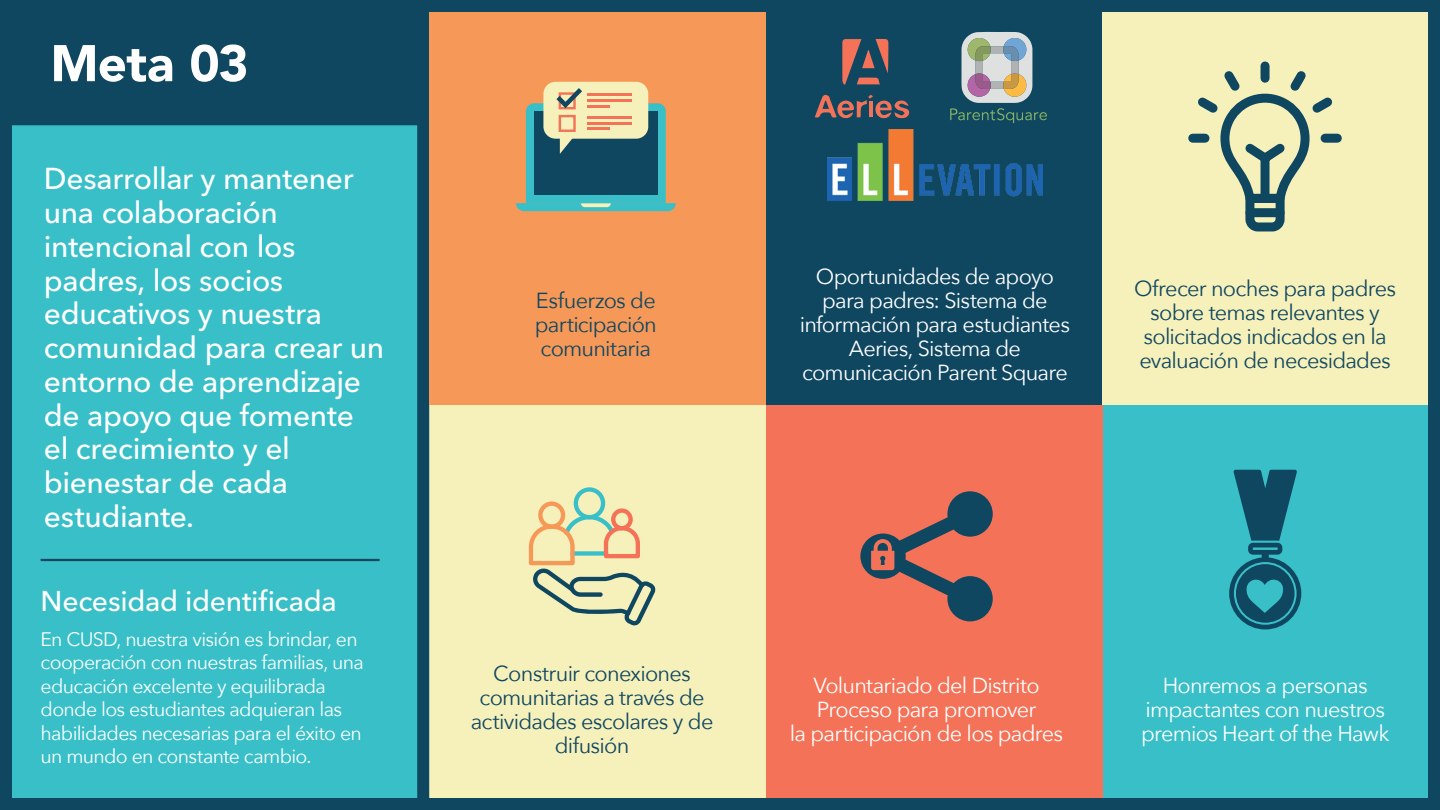
<style>
.page{position:relative;width:1440px;height:810px;background:#fff}
.page>*{position:absolute;margin:0;border:0;box-sizing:border-box;transform-origin:0 0}
.t1{font:900 51px "Avenir";letter-spacing:-.015em;color:#fff}
.t2{font:500 30px/33.8px "Avenir Next LT Pro";letter-spacing:-.015em;color:#fff}
.t3{font:500 28.42px "Avenir Next LT Pro";letter-spacing:-.01em;color:#fff}
.t4{font:21.75px/24px "Avenir Next";letter-spacing:-.035em;color:#fff;text-align:center}
.t5{font:21.75px/24px "Avenir Next";letter-spacing:-.035em;color:#0f4761;text-align:center}
.t6{font:19.5px/23.4px "Avenir Next";letter-spacing:-.035em;color:#fff}
</style>
<div class="page">
<div style="left:1102px;top:404px;width:328px;height:399px;background:#38bfc8"></div>
<div style="left:429px;top:397px;width:337px;height:405px;background:#f6f0ba"></div>
<div style="left:766px;top:397px;width:336px;height:405px;background:#f37258"></div>
<div style="left:0;top:0;width:429px;height:113px;background:#0f4761"></div>
<svg style="left:0;top:113px;width:429px;height:697px;fill:#38bfc8"></svg>
<hr style="left:41px;top:559px;width:339px;height:2px;background:#0f4761">
<div style="left:429px;top:0;width:337px;height:405px;background:#f69857"></div>
<div style="left:766px;top:8px;width:336px;height:397px;background:#0f4761"></div>
<div style="left:1103px;top:0;width:337px;height:405px;background:#f6f0ba"></div>
<div style="left:413px;top:798px;width:1027px;height:12px;background:#0f4761"></div>
<div style="left:1428px;top:0;width:12px;height:810px;background:#0f4761"></div>
<svg style="left:860px;top:491px;width:133px;height:130px"></svg>
<div style="left:413px;top:0;width:1027px;height:12px;background:#0f4761"></div>
<svg style="left:1190px;top:63px;width:150px;height:169px"></svg>
<div style="left:1325px;top:134px;width:12px;height:9px;background:#0f4761"></div>
<div style="left:1250px;top:208px;width:30px;height:9px;background:#0f4761"></div>
<div style="left:543px;top:82px;width:105px;height:57px;background:#f6f0ba;border-radius:12px"></div>
<svg style="left:516px;top:88px;width:160px;height:123px"></svg>
<svg style="left:529px;top:487px;width:127px;height:138px"></svg>
<svg style="left:1229px;top:470px;width:72px;height:159px"></svg>
<svg style="left:842px;top:39px;width:46px;height:46px"></svg>
<svg style="left:815px;top:95px;width:95px;height:24px"></svg>
<svg style="left:950px;top:32px;width:97px;height:91px"></svg>
<img style="left:827px;top:129px;width:216px;height:72px">
<h1 class="t1" style="left:50px;top:20px;width:200px">Meta 03</h1>
<h2 class="t2" style="left:44px;top:161px;width:342px">Desarrollar y mantener una colaboración intencional con los padres, los socios educativos y nuestra comunidad para crear un entorno de aprendizaje de apoyo que fomente el crecimiento y el bienestar de cada estudiante.</h2>
<h3 class="t3" style="left:41px;top:577px;width:298px">Necesidad identificada</h3>
<p class="t6" style="left:41px;top:627px;width:325px">En CUSD, nuestra visión es brindar, en cooperación con nuestras familias, una educación excelente y equilibrada donde los estudiantes adquieran las habilidades necesarias para el éxito en un mundo en constante cambio.</p>
<p class="t5" style="left:535px;top:287px;width:123px;text-align:justify">Esfuerzos de participación comunitaria</p>
<p class="t4" style="left:800px;top:263px;width:272px">Oportunidades de apoyo para padres: Sistema de información para estudiantes<br>Aeries, Sistema de comunicación Parent Square</p>
<p class="t5" style="left:1134px;top:275px;width:264px">Ofrecer noches para padres sobre temas relevantes y solicitados indicados en la evaluación de necesidades</p>
<p class="t5" style="left:471px;top:660px;width:244px">Construir conexiones comunitarias a través de actividades escolares y de difusión</p>
<p class="t4" style="left:790px;top:672px;width:275px">Voluntariado del Distrito<br>Proceso para promover<br>la participación de los padres</p>
<p class="t4" style="left:1141px;top:672px;width:250px">Honremos a personas impactantes con nuestros premios Heart of the Hawk</p>
</div>
